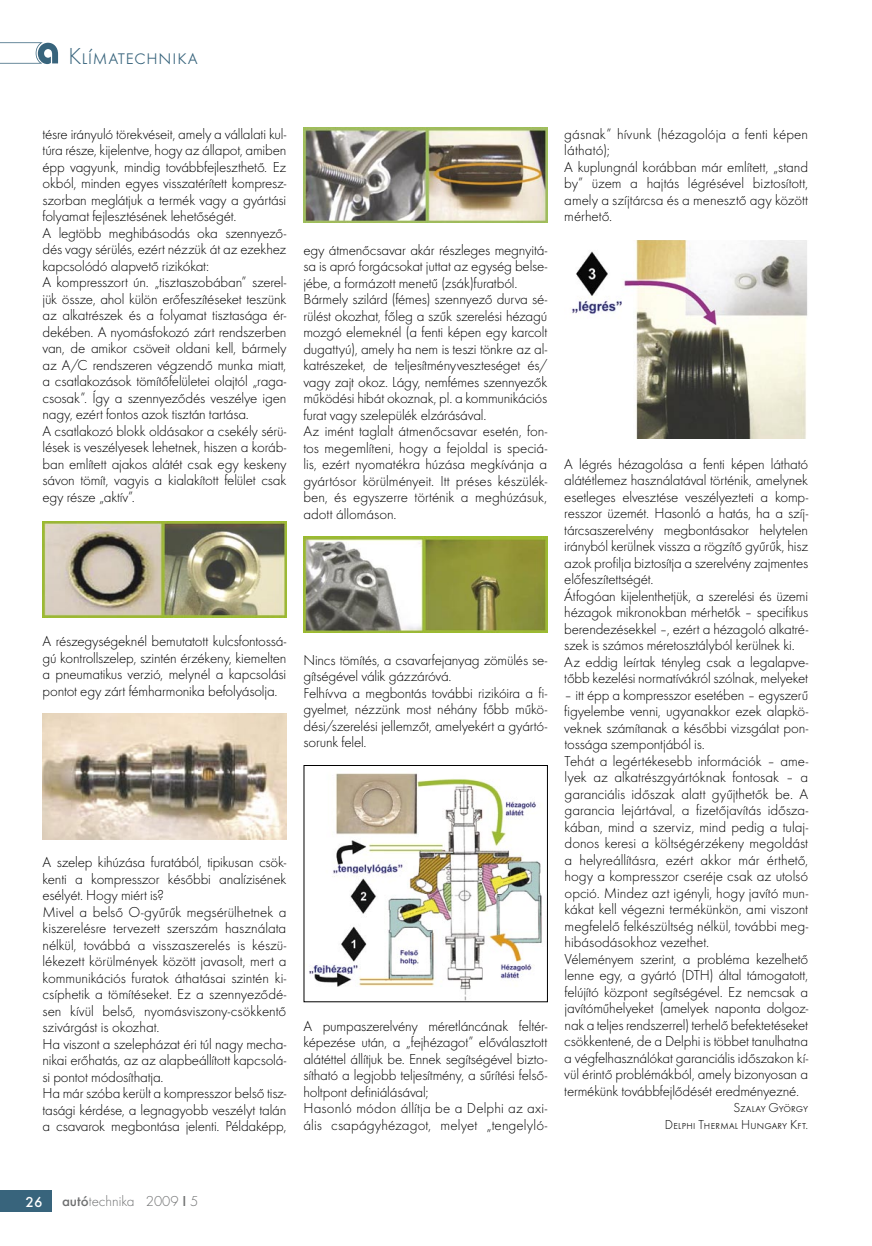
<style>
.page{position:relative;width:872px;height:1246px;background:#fff}
.page>*{position:absolute;margin:0;border:0;box-sizing:border-box;transform-origin:0 0}
.fülcim{font:300 24px "Futura TOT";color:#38647c}
.szöveg{font:300 15px/16.5px "Futura TOT";letter-spacing:-.01em;color:#000;text-align:justify}
.t1{font:300 15px "Futura TOT";color:#707172}
.t2{font:500 15px "Futura TOT";color:#fff}
.szerző{font:300 13.5px "Futura TOT";letter-spacing:-.01em;color:#000}
.s1{font-weight:500}
</style>
<div class="page">
<div style="left:0;top:1191px;width:51px;height:21px;background:#38647c"></div>
<svg style="left:0;top:42px;width:58px;height:22px"></svg>
<img style="left:43px;top:522px;width:243px;height:96px">
<img style="left:43px;top:713px;width:243px;height:126px">
<img style="left:303px;top:128px;width:244px;height:95px">
<img style="left:303px;top:537px;width:244px;height:95px">
<img style="left:309px;top:773px;width:233px;height:227px">
<img style="left:570px;top:240px;width:238px;height:198px">
<p class="fülcim" style="left:68px;top:43px;width:131px">Klímatechnika</p>
<p class="szöveg" style="left:43px;top:126px;width:245px">tésre irányuló törekvéseit, amely a vállalati kul&shy;túra része, kijelentve, hogy az állapot, amiben épp vagyunk, mindig továbbfejleszthető. Ez okból, minden egyes visszatérített kompres - szorban meglátjuk a termék vagy a gyártási folyamat fejlesztésének lehetőségét.</p>
<p class="szöveg" style="left:43px;top:225px;width:245px">A legtöbb meghibásodás oka szennyező&shy;dés vagy sérülés, ezért nézzük át az ezekhez kapcsolódó alapvető rizikókat:</p>
<p class="szöveg" style="left:43px;top:274px;width:245px">A kompresszort ún. „tisztaszobában” szerel&shy;jük össze, ahol külön erőfeszítéseket teszünk az alkatrészek és a folyamat tisztasága ér&shy;dekében. A nyomásfokozó zárt rendszerben van, de amikor csöveit oldani kell, bármely az A/C rendszeren végzendő munka miatt, a csatlakozások tömítőfelületei olajtól „raga&shy;csosak”. Így a szennyeződés veszélye igen nagy, ezért fontos azok tisztán tartása.</p>
<p class="szöveg" style="left:43px;top:423px;width:245px">A csatlakozó blokk oldásakor a csekély sérü&shy;lések is veszélyesek lehetnek, hiszen a koráb&shy;ban említett ajakos alátét csak egy keskeny sávon tömít, vagyis a kialakított felület csak egy része „aktív”.</p>
<p class="szöveg" style="left:43px;top:633px;width:245px">A részegységeknél bemutatott kulcsfontossá&shy;gú kontrollszelep, szintén érzékeny, kiemelten a pneumatikus verzió, melynél a kapcsolási pontot egy zárt fémharmonika befolyásolja.</p>
<p class="szöveg" style="left:43px;top:854px;width:245px">A szelep kihúzása furatából, tipikusan csök&shy;kenti a kompresszor későbbi analízisének esélyét. Hogy miért is?</p>
<p class="szöveg" style="left:43px;top:904px;width:245px">Mivel a belső O-gyűrűk megsérülhetnek a kiszerelésre tervezett szerszám használata nélkül, továbbá a visszaszerelés is készü&shy;lékezett körülmények között javasolt, mert a kommunikációs furatok áthatásai szintén ki&shy;csíphetik a tömítéseket. Ez a szennyeződé&shy;sen kívül belső, nyomásviszony-csökkentő szivárgást is okozhat.</p>
<p class="szöveg" style="left:43px;top:1036px;width:245px">Ha viszont a szelepházat éri túl nagy mecha&shy;nikai erőhatás, az az alapbeállított kapcsolá&shy;si pontot módosíthatja.</p>
<p class="szöveg" style="left:43px;top:1085px;width:245px">Ha már szóba került a kompresszor belső tisz&shy;tasági kérdése, a legnagyobb veszélyt talán a csavarok megbontása jelenti. Példaképp,</p>
<p class="szöveg" style="left:303px;top:242px;width:245px">egy átmenőcsavar akár részleges megnyitá&shy;sa is apró forgácsokat juttat az egység belse&shy;jébe, a formázott menetű (zsák)furatból.</p>
<p class="szöveg" style="left:303px;top:291px;width:245px">Bármely szilárd (fémes) szennyező durva sé&shy;rülést okozhat, főleg a szűk szerelési hézagú mozgó elemeknél (a fenti képen egy karcolt dugattyú), amely ha nem is teszi tönkre az al&shy;katrészeket, de teljesítményveszteséget és/ vagy zajt okoz. Lágy, nemfémes szennyezők működési hibát okoznak, pl. a kommunikációs furat vagy szelepülék elzárásával.</p>
<p class="szöveg" style="left:303px;top:423px;width:245px">Az imént taglalt átmenőcsavar esetén, fon&shy;tos megemlíteni, hogy a fejoldal is speciá&shy;lis, ezért nyomatékra húzása megkívánja a gyártósor körülményeit. Itt préses készülék&shy;ben, és egyszerre történik a meghúzásuk, adott állomáson.</p>
<p class="szöveg" style="left:303px;top:652px;width:245px">Nincs tömítés, a csavarfejanyag zömülés se&shy;gítségével válik gázzáróvá.</p>
<p class="szöveg" style="left:303px;top:685px;width:245px">Felhívva a megbontás további rizikóira a fi&shy;gyelmet, nézzünk most néhány főbb műkö&shy;dési/szerelési jellemzőt, amelyekért a gyártó&shy;sorunk felel.</p>
<p class="szöveg" style="left:303px;top:1018px;width:245px">A pumpaszerelvény méretláncának feltér&shy;képezése után, a „fejhézagot” előválasztott alátéttel állítjuk be. Ennek segítségével bizto&shy;sítható a legjobb teljesítmény, a sűrítési felső&shy;holtpont definiálásával;</p>
<p class="szöveg" style="left:303px;top:1100px;width:245px">Hasonló módon állítja be a Delphi az axi&shy;ális csapágyhézagot, melyet „tengelyló-</p>
<p class="szöveg" style="left:564px;top:126px;width:245px">gásnak” hívunk (hézagolója a fenti képen látható);</p>
<p class="szöveg" style="left:564px;top:159px;width:245px">A kuplungnál korábban már említett, „stand by” üzem a hajtás légrésével biztosított, amely a szíjtárcsa és a menesztő agy között mérhető.</p>
<p class="szöveg" style="left:564px;top:456px;width:245px">A légrés hézagolása a fenti képen látható alátétlemez használatával történik, amelynek esetleges elvesztése veszélyezteti a komp&shy;resszor üzemét. Hasonló a hatás, ha a szíj&shy;tárcsaszerelvény megbontásakor helytelen irányból kerülnek vissza a rögzítő gyűrűk, hisz azok profilja biztosítja a szerelvény zajmentes előfeszítettségét.</p>
<p class="szöveg" style="left:564px;top:588px;width:245px">Átfogóan kijelenthetjük, a szerelési és üzemi hézagok mikronokban mérhetők – specifikus berendezésekkel –, ezért a hézagoló alkatré&shy;szek is számos méretosztályból kerülnek ki.</p>
<p class="szöveg" style="left:564px;top:654px;width:245px">Az eddig leírtak tényleg csak a legalapve&shy;tőbb kezelési normatívákról szólnak, melyeket</p>
<p class="szöveg" style="left:564px;top:687px;width:245px">– itt épp a kompresszor esetében – egyszerű figyelembe venni, ugyanakkor ezek alapkö&shy;veknek számítanak a későbbi vizsgálat pon&shy;tossága szempontjából is.</p>
<p class="szöveg" style="left:564px;top:753px;width:245px">Tehát a legértékesebb információk – ame&shy;lyek az alkatrészgyártóknak fontosak – a garanciális időszak alatt gyűjthetők be. A garancia lejártával, a fizetőjavítás idősza&shy;kában, mind a szerviz, mind pedig a tulaj&shy;donos keresi a költségérzékeny megoldást a helyreállításra, ezért akkor már érthető, hogy a kompresszor cseréje csak az utolsó opció. Mindez azt igényli, hogy javító mun&shy;kákat kell végezni termékünkön, ami viszont megfelelő felkészültség nélkül, további meg&shy;hibásodásokhoz vezethet.</p>
<p class="szöveg" style="left:564px;top:951px;width:245px">Véleményem szerint, a probléma kezelhető lenne egy, a gyártó (DTH) által támogatott, felújító központ segítségével. Ez nemcsak a javítóműhelyeket (amelyek naponta dolgoz&shy;nak a teljes rendszerrel) terhelő befektetéseket csökkentené, de a Delphi is többet tanulhatna a végfelhasználókat garanciális időszakon kí&shy;vül érintő problémákból, amely bizonyosan a termékünk továbbfejlődését eredményezné.</p>
<p class="szerző" style="left:733px;top:1100px;width:76px">Szalay György</p>
<p class="szerző" style="left:664px;top:1117px;width:145px">Delphi Thermal Hungary Kft.</p>
<p class="t2" style="left:26px;top:1193px;width:19px">26</p>
<p class="t1" style="left:62px;top:1193px;width:138px"><span class="s1">autó</span>technika 2009 <span class="s1">I</span> 5</p>
</div>
